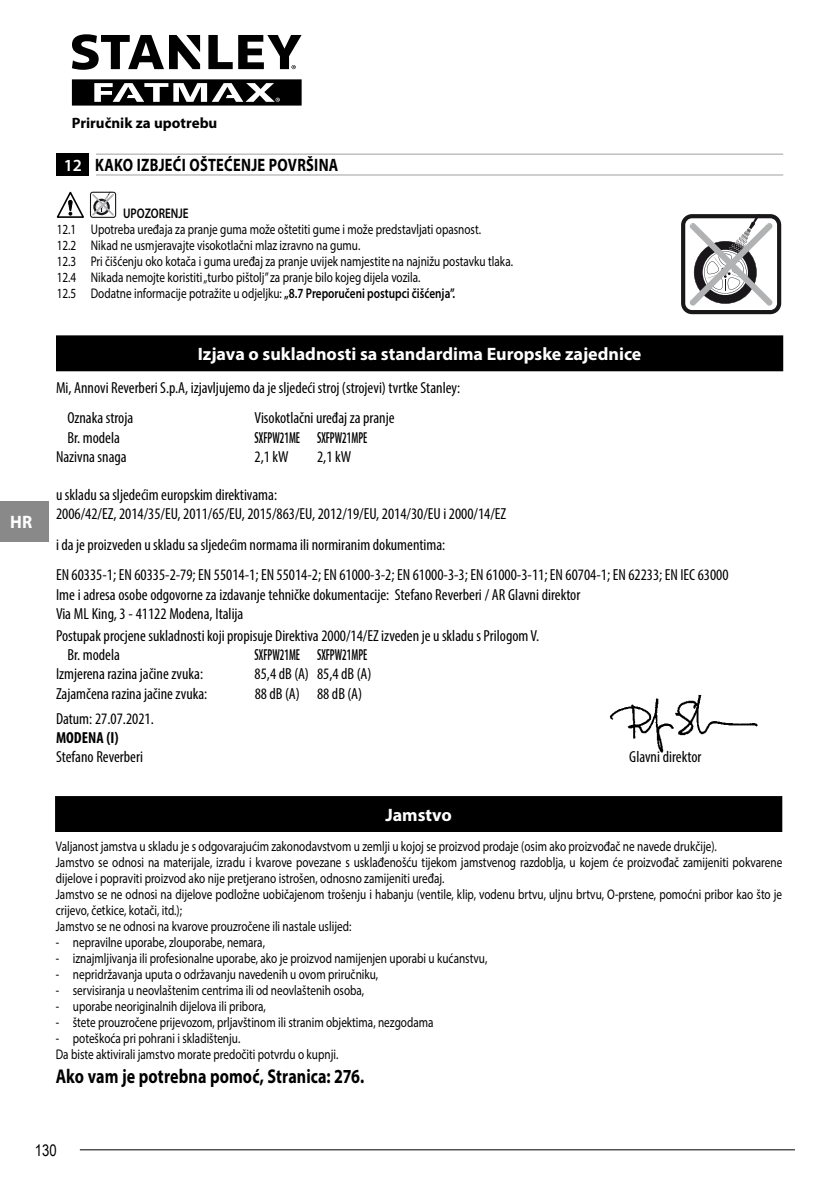
<style>
.page{position:relative;width:840px;height:1191px;background:#fff}
.page>*{position:absolute;margin:0;border:0;box-sizing:border-box;transform-origin:0 0}
.t1{font:700 20px "Myriad Pro";letter-spacing:.005em;color:#000;scale:.8 1}
.t2{font:700 18px "Myriad Pro";color:#fff}
.t3{font:700 18px "Myriad Pro";letter-spacing:.02em;color:#000;scale:.8 1}
.t4{font:700 18px "Myriad Pro";color:#fff;scale:.95 1}
.t5{font:condensed 16px/19.2px "Myriad Pro";color:#000}
.t6{font:600 condensed 16px "Myriad Pro";color:#000;scale:.7 1}
.t7{font:700 condensed 16px "Myriad Pro";color:#000}
.t8{font:16px "Arial Narrow";color:#000}
.t9{font:700 15px "Myriad Pro";color:#000}
.t10{font:14px/16px "Myriad Pro";color:#000;scale:.8 1}
.t11{font:600 14px "Myriad Pro";color:#000;scale:.8 1}
.s1{font-weight:600;font-size:17px;color:#fff}
.s2{font-weight:600}
</style>
<div class="page">
<hr style="left:80px;top:1149px;width:714px;height:1px;background:#000">
<div style="left:0;top:501px;width:49px;height:40px;background:#898989"></div>
<svg style="left:208px;top:35px;width:24px;height:34px"></svg>
<svg style="left:72px;top:34px;width:128px;height:36px"></svg>
<svg style="left:238px;top:35px;width:63px;height:34px"></svg>
<svg style="left:72px;top:79px;width:229px;height:27px"></svg>
<hr style="left:57px;top:153px;width:725px;height:2px;background:#bfc0c0">
<hr style="left:57px;top:174px;width:725px;height:2px;background:#bfc0c0">
<div style="left:57px;top:153px;width:32px;height:23px;background:#000"></div>
<div style="left:89px;top:153px;width:6px;height:23px;background:#fff"></div>
<svg style="left:57px;top:192px;width:27px;height:26px"></svg>
<svg style="left:116px;top:194px;width:1px;height:22px"></svg>
<svg style="left:90px;top:192px;width:26px;height:26px"></svg>
<svg style="left:92px;top:194px;width:22px;height:22px"></svg>
<svg style="left:681px;top:214px;width:99px;height:100px"></svg>
<div style="left:57px;top:336px;width:724px;height:34px;background:#000"></div>
<div style="left:56px;top:335px;width:726px;height:36px;border:2px solid #000"></div>
<img style="left:609px;top:694px;width:148px;height:59px">
<div style="left:56px;top:797px;width:724px;height:34px;background:#000"></div>
<div style="left:55px;top:796px;width:726px;height:36px;border:2px solid #000"></div>
<p class="t9" style="left:72px;top:113px;width:147px">Priručnik za upotrebu</p>
<p class="t3" style="left:64px;top:153px;width:344px"><span class="s1">12</span> KAKO IZBJEĆI OŠTEĆENJE POVRŠINA</p>
<p class="t11" style="left:123px;top:204px;width:83px">UPOZORENJE</p>
<p class="t10" style="left:57px;top:221px;width:571px">12.1 Upotreba uređaja za pranje guma može oštetiti gume i može predstavljati opasnost.<br>12.2 Nikad ne usmjeravajte visokotlačni mlaz izravno na gumu.<br>12.3 Pri čišćenju oko kotača i guma uređaj za pranje uvijek namjestite na najnižu postavku tlaka.<br>12.4 Nikada nemojte koristiti „turbo pištolj” za pranje bilo kojeg dijela vozila.<br>12.5 Dodatne informacije potražite u odjeljku: <span class="s2">„8.7 Preporučeni postupci čišćenja”.</span></p>
<p class="t4" style="left:10px;top:510px;width:25px">HR</p>
<p class="t2" style="left:198px;top:342px;width:445px">Izjava o sukladnosti sa standardima Europske zajednice</p>
<p class="t5" style="left:67px;top:372px;width:394px;line-height:30.6px;text-indent:-11px">Mi, Annovi Reverberi S.p.A, izjavljujemo da je sljedeći stroj (strojevi) tvrtke Stanley:<br>Oznaka stroja</p>
<p class="t5" style="left:254px;top:408px;width:141px">Visokotlačni uređaj za pranje</p>
<p class="t5" style="left:67px;top:427px;width:54px">Br. modela</p>
<p class="t6" style="left:254px;top:428px;width:162px">SXFPW21ME SXFPW21MPE</p>
<p class="t5" style="left:56px;top:446px;width:72px">Nazivna snaga</p>
<p class="t5" style="left:254px;top:446px;width:36px">2,1 kW</p>
<p class="t5" style="left:317px;top:446px;width:36px">2,1 kW</p>
<p class="t5" style="left:56px;top:485px;width:451px">u skladu sa sljedećim europskim direktivama:<br>2006/42/EZ, 2014/35/EU, 2011/65/EU, 2015/863/EU, 2012/19/EU, 2014/30/EU i 2000/14/EZ</p>
<p class="t5" style="left:56px;top:529px;width:673px;line-height:30.6px">i da je proizveden u skladu sa sljedećim normama ili normiranim dokumentima:<br>EN 60335-1; EN 60335-2-79; EN 55014-1; EN 55014-2; EN 61000-3-2; EN 61000-3-3; EN 61000-3-11; EN 60704-1; EN 62233; EN IEC 63000</p>
<p class="t5" style="left:56px;top:584px;width:525px">Ime i adresa osobe odgovorne za izdavanje tehničke dokumentacije: Stefano Reverberi / AR Glavni direktor<br>Via ML King, 3 - 41122 Modena, Italija</p>
<p class="t5" style="left:67px;top:626px;width:473px;text-indent:-11px">Postupak procjene sukladnosti koji propisuje Direktiva 2000/14/EZ izveden je u skladu s Prilogom V.<br>Br. modela</p>
<p class="t6" style="left:254px;top:646px;width:162px">SXFPW21ME SXFPW21MPE</p>
<p class="t5" style="left:56px;top:664px;width:149px">Izmjerena razina jačine zvuka:</p>
<p class="t5" style="left:254px;top:664px;width:118px">85,4 dB (A) 85,4 dB (A)</p>
<p class="t5" style="left:56px;top:683px;width:153px">Zajamčena razina jačine zvuka:</p>
<p class="t5" style="left:254px;top:683px;width:109px">88 dB (A) 88 dB (A)</p>
<p class="t5" style="left:56px;top:708px;width:99px">Datum: 27.07.2021.</p>
<p class="t7" style="left:56px;top:727px;width:64px">MODENA (I)</p>
<p class="t5" style="left:56px;top:747px;width:88px">Stefano Reverberi</p>
<p class="t5" style="left:629px;top:747px;width:74px">Glavni direktor</p>
<p class="t2" style="left:385px;top:803px;width:68px">Jamstvo</p>
<p class="t10" style="left:56px;top:838px;width:909px">Valjanost jamstva u skladu je s odgovarajućim zakonodavstvom u zemlji u kojoj se proizvod prodaje (osim ako proizvođač ne navede drukčije).<br>Jamstvo se odnosi na materijale, izradu i kvarove povezane s usklađenošću tijekom jamstvenog razdoblja, u kojem će proizvođač zamijeniti pokvarene dijelove i popraviti proizvod ako nije pretjerano istrošen, odnosno zamijeniti uređaj.<br>Jamstvo se ne odnosi na dijelove podložne uobičajenom trošenju i habanju (ventile, klip, vodenu brtvu, uljnu brtvu, O-prstene, pomoćni pribor kao što je crijevo, četkice, kotači, itd.);<br>Jamstvo se ne odnosi na kvarove prouzročene ili nastale uslijed:</p>
<p class="t10" style="left:56px;top:934px;width:263px">- nepravilne uporabe, zlouporabe, nemara,</p>
<p class="t10" style="left:56px;top:950px;width:540px">- iznajmljivanja ili profesionalne uporabe, ako je proizvod namijenjen uporabi u kućanstvu,</p>
<p class="t10" style="left:56px;top:966px;width:404px">- nepridržavanja uputa o održavanju navedenih u ovom priručniku,</p>
<p class="t10" style="left:56px;top:982px;width:387px">- servisiranja u neovlaštenim centrima ili od neovlaštenih osoba,</p>
<p class="t10" style="left:56px;top:998px;width:264px">- uporabe neoriginalnih dijelova ili pribora,</p>
<p class="t10" style="left:56px;top:1014px;width:473px">- štete prouzročene prijevozom, prljavštinom ili stranim objektima, nezgodama</p>
<p class="t10" style="left:56px;top:1030px;width:354px">- poteškoća pri pohrani i skladištenju.<br>Da biste aktivirali jamstvo morate predočiti potvrdu o kupnji.</p>
<h1 class="t1" style="left:56px;top:1063px;width:387px">Ako vam je potrebna pomoć, Stranica: 276.</h1>
<p class="t8" style="left:35px;top:1138px;width:23px">130</p>
</div>
